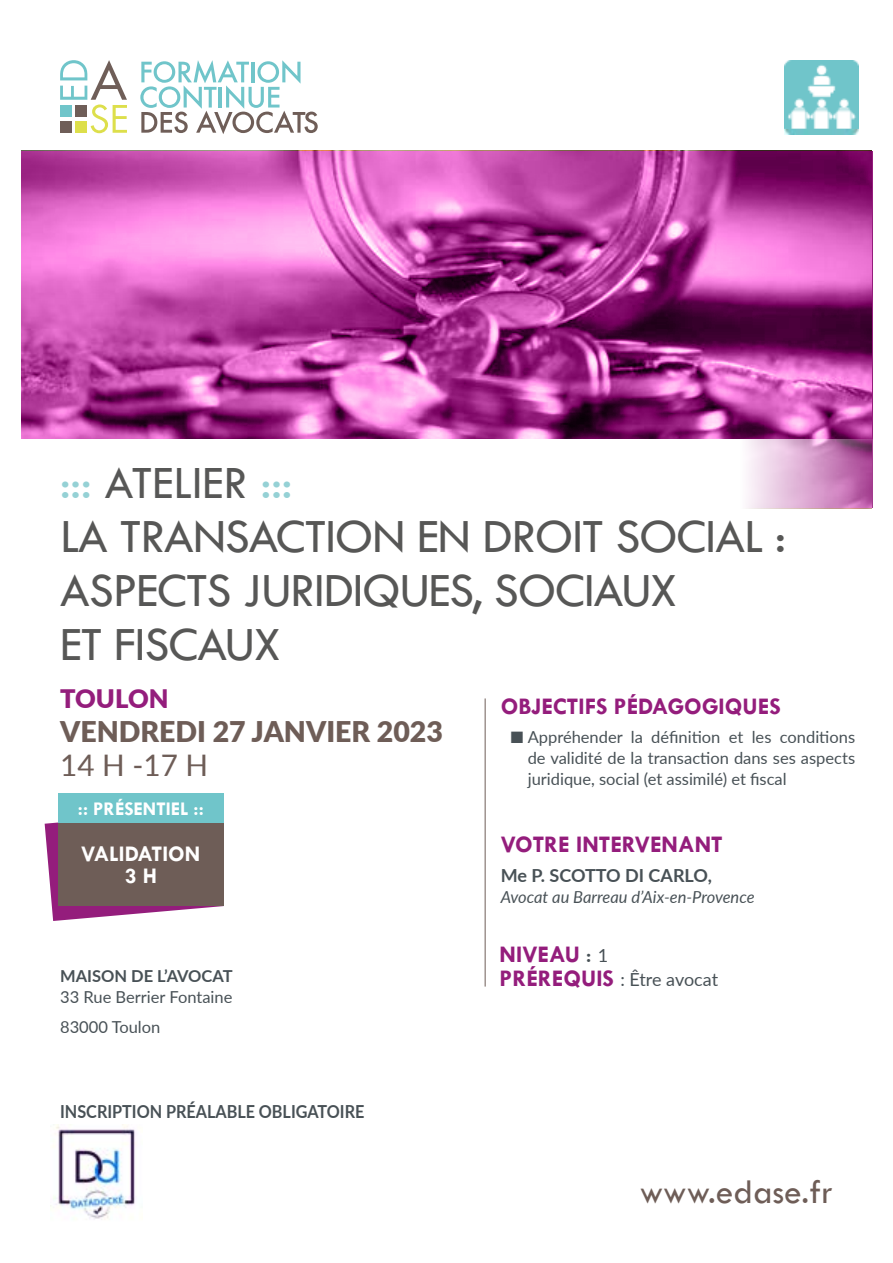
<style>
.page{position:relative;width:893px;height:1263px;background:#fff}
.page>*{position:absolute;margin:0;border:0;box-sizing:border-box;transform-origin:0 0}
.t1{font:49.5px/54px "Tw Cen";letter-spacing:-.02em;color:#575756}
.t2{font:48px "Tw Cen";color:#575756}
.t3{font:35.25px "Tw Cen";color:#6e5d57}
.t4{font:29.7px "Lato";color:#6e5d57}
.t5{font:900 28.5px "Lato";color:#6e5d57}
.t6{font:900 25.5px "Lato";color:#941d7c}
.t7{font:700 24px "Tw Cen";color:#941d7c}
.t8{font:700 22.5px/22.5px "Tw Cen";color:#fff;text-align:center}
.t9{font:700 19.5px "Tw Cen";color:#fff}
.t10{font:700 18px "Lato";color:#485156;scale:.9 1}
.t11{font:18px "Lato";letter-spacing:-.01em;color:#485156}
.t12{font:700 18px "Lato";color:#485156}
.t13{font:16.5px/21px "Lato";color:#485156}
.t14{font:italic 16.5px "Lato";color:#485156}
.t15{font:700 16.5px "Lato";color:#485156}
.s1{color:#95d1d5}
.s2{font-weight:400;color:#485156}
.s3{font-family:"Lato";font-weight:400;font-size:18px;color:#485156}
.s4{font-family:"Tw Cen";font-weight:700;font-size:24px;color:#941d7c}
</style>
<div class="page">
<img style="left:53px;top:1124px;width:82px;height:95px">
<svg style="left:45px;top:822px;width:179px;height:99px"></svg>
<div style="left:58px;top:822px;width:166px;height:84px;background:#6e5d57"></div>
<div style="left:58px;top:793px;width:166px;height:29px;background:#70c5ca"></div>
<hr style="left:485px;top:698px;width:1px;height:288px;background:#6e5d57">
<svg style="left:21px;top:151px;width:852px;height:288px;background:#b84ba2"></svg>
<svg style="left:60px;top:60px;width:67px;height:73px"></svg>
<div style="left:60px;top:105px;width:12px;height:12px;background:#70c5ca"></div>
<div style="left:75px;top:105px;width:12px;height:12px;background:#6f5e58"></div>
<div style="left:60px;top:121px;width:12px;height:12px;background:#6f5e58"></div>
<div style="left:75px;top:121px;width:12px;height:12px;background:#dddf4b"></div>
<svg style="left:140px;top:60px;width:178px;height:74px"></svg>
<img style="left:784px;top:60px;width:74px;height:74px">
<h2 class="t2" style="left:60px;top:454px;width:234px"><span class="s1">:::</span> ATELIER <span class="s1">:::</span></h2>
<h1 class="t1" style="left:60px;top:509px;width:727px">LA TRANSACTION EN DROIT SOCIAL :<br>ASPECTS JURIDIQUES, SOCIAUX<br>ET FISCAUX</h1>
<h3 class="t6" style="left:60px;top:679px;width:110px">TOULON</h3>
<h3 class="t5" style="left:60px;top:710px;width:384px">VENDREDI 27 JANVIER 2023</h3>
<h3 class="t4" style="left:60px;top:744px;width:150px">14 H -17 H</h3>
<p class="t9" style="left:78px;top:797px;width:127px">:: PRÉSENTIEL ::</p>
<h3 class="t8" style="left:81px;top:842px;width:121px">VALIDATION<br>3 H</h3>
<p class="t15" style="left:60px;top:964px;width:174px">MAISON DE L’AVOCAT</p>
<p class="t13" style="left:60px;top:982px;width:174px;line-height:29.7px">33 Rue Berrier Fontaine<br>83000 Toulon</p>
<p class="t10" style="left:60px;top:1098px;width:340px">INSCRIPTION PRÉALABLE OBLIGATOIRE</p>
<h3 class="t7" style="left:501px;top:692px;width:282px">OBJECTIFS PÉDAGOGIQUES</h3>
<p class="t13" style="left:528px;top:726px;width:329px;text-align:justify;text-indent:-17px">■ Appréhender la définition et les conditions de validité de la transaction dans ses aspects juridique, social (et assimilé) et fiscal</p>
<h3 class="t7" style="left:501px;top:829px;width:223px">VOTRE INTERVENANT</h3>
<p class="t12" style="left:501px;top:862px;width:213px">Me P. SCOTTO DI CARLO,</p>
<p class="t14" style="left:501px;top:885px;width:255px">Avocat au Barreau d’Aix-en-Provence</p>
<h3 class="t7" style="left:500px;top:940px;width:110px">NIVEAU <span class="s2">:</span> <span class="s3">1</span></h3>
<p class="t11" style="left:500px;top:966px;width:220px"><span class="s4">PRÉREQUIS</span> : Être avocat</p>
<h3 class="t3" style="left:640px;top:1170px;width:195px">www.edase.fr</h3>
</div>
